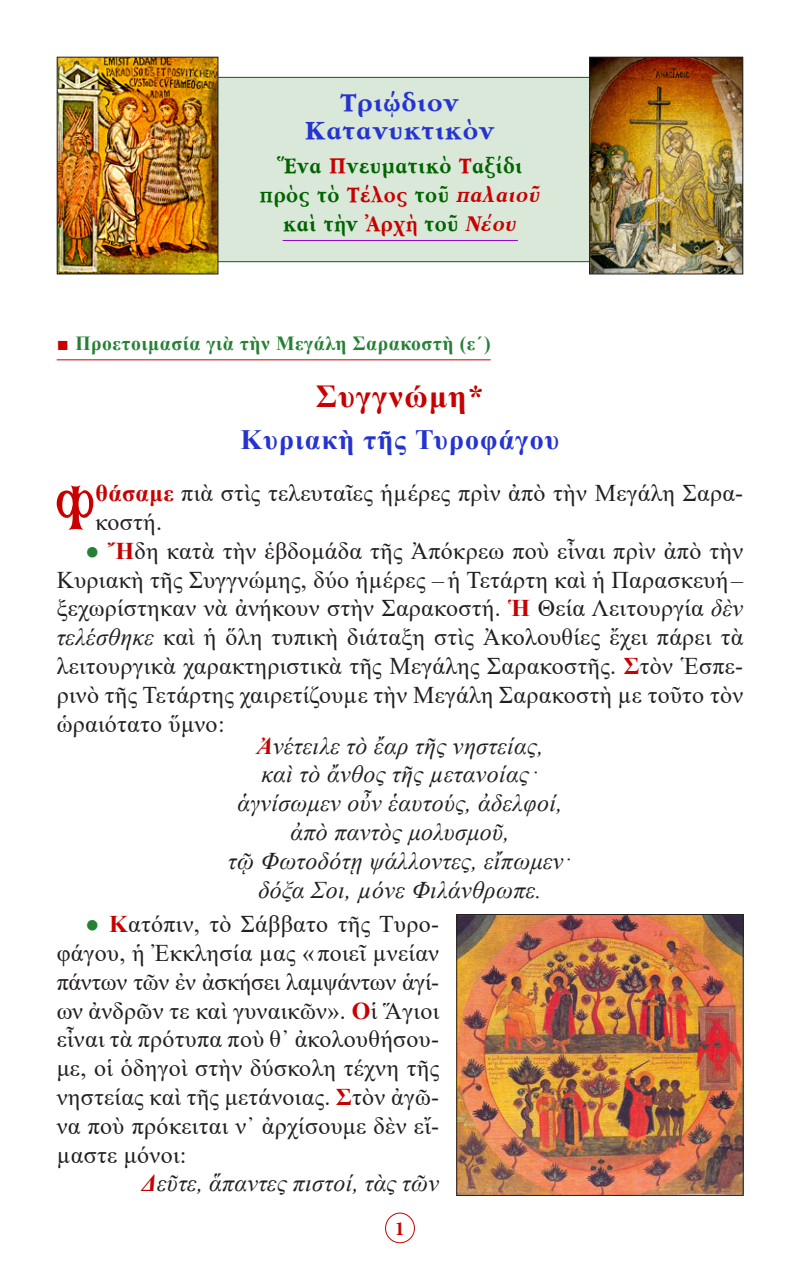
<style>
.page{position:relative;width:800px;height:1270px;background:#fff}
.page>*{position:absolute;margin:0;border:0;box-sizing:border-box;transform-origin:0 0}
.t1{font:65px "BYZIMAK";color:#c80000}
.t2{font:700 32px "Times New Roman";letter-spacing:.04em;color:#c80000}
.t3{font:28px "Sk Garamond Pol Uni W Bold";color:#2534d0}
.t4{font:700 28px "Times New Roman";letter-spacing:.04em;color:#2534d0}
.t5{font:24px/28.8px "Times New Roman";letter-spacing:.015em;color:#231f20;text-align:justify}
.t6{font:italic 24px "Times New Roman";letter-spacing:.015em;color:#231f20}
.t7{font:24px "Sk Garamond Pol Uni W Bold";color:#006400;scale:.9 1}
.t8{font:700 20px "Times New Roman";letter-spacing:.03em;color:#258134}
.t9{font:700 20px "Minion Pro";color:#c80000}
.s1{color:#c80000}
.s2{font-style:italic;color:#c80000}
.s3{font-weight:400;color:#c80000}
.s4{font-family:"CTOS New Times Bold Test 1";font-weight:400}
.s5{font-weight:700;color:#c80000}
.s6{color:#258134}
.s7{font-style:italic}
</style>
<div class="page">
<div style="left:385px;top:1213px;width:30px;height:30px;border:1px solid #c80000;border-radius:50%"></div>
<hr style="left:57px;top:359px;width:434px;height:1px;background:#c80000">
<div style="left:195px;top:77px;width:411px;height:185px;background:#d9e8d9;border:1px solid #006400"></div>
<img style="left:591px;top:59px;width:150px;height:213px">
<div style="left:589px;top:57px;width:154px;height:217px;border:1px solid #231f20"></div>
<img style="left:59px;top:59px;width:157px;height:213px">
<div style="left:57px;top:57px;width:161px;height:217px;border:1px solid #231f20"></div>
<hr style="left:283px;top:240px;width:235px;height:1px;background:#9200d5">
<img style="left:458px;top:916px;width:284px;height:278px">
<div style="left:456px;top:914px;width:288px;height:282px;border:1px solid #231f20"></div>
<p class="t3" style="left:340px;top:84px;width:121px">Τριῴδιον</p>
<p class="t3" style="left:305px;top:112px;width:192px">Κατανυκτικὸν</p>
<p class="t7" style="left:277px;top:151px;width:274px">Ἕνα <span class="s1">Π</span>νευματικὸ <span class="s1">Τ</span>αξίδι</p>
<p class="t7" style="left:260px;top:180px;width:313px">πρὸς τὸ <span class="s1">Τέλος</span> τοῦ <span class="s2">παλαιοῦ</span></p>
<p class="t7" style="left:283px;top:208px;width:261px">καὶ τὴν <span class="s1">Ἀρχὴ</span> τοῦ <span class="s2">Νέου</span></p>
<p class="t8" style="left:57px;top:329px;width:435px"><span class="s3">■</span> Προετοιμασία γιὰ τὴν Μεγάλη Σαρακοστὴ (ε΄)</p>
<p class="t2" style="left:316px;top:373px;width:169px">Συγγνώμη<span class="s4">*</span></p>
<p class="t4" style="left:240px;top:419px;width:321px">Κυριακὴ τῆς Τυροφάγου</p>
<p class="t1" style="left:54px;top:469px;width:43px">Φ</p>
<p class="t5" style="left:96px;top:478px;width:649px"><span class="s5">θάσαμε</span> πιὰ στὶς τελευταῖες ἡµέρες πρὶν ἀπὸ τὴν Μεγάλη Σαρα&shy;κοστή.</p>
<p class="t5" style="left:57px;top:536px;width:688px;text-indent:28px"><span class="s6">●</span> <span class="s5">Ἤ</span>δη κατὰ τὴν ἑβδομάδα τῆς Ἀπόκρεω ποὺ εἶναι πρὶν ἀπὸ τὴν Κυριακὴ τῆς Συγγνώμης, δύο ἡµέρες – ἡ Τετάρτη καὶ ἡ Παρασκευή– ξεχωρίστηκαν νὰ ἀνήκουν στὴν Σαρακοστή. <span class="s5">Ἡ</span> Θεία Λειτουργία <span class="s7">δὲν τελέσθηκε</span> καὶ ἡ ὅλη τυπικὴ διάταξη στὶς Ἀκολουθίες ἔχει πάρει τὰ λειτουργικὰ χαρακτηριστικὰ τῆς Μεγάλης Σαρακοστῆς. <span class="s5">Σ</span>τὸν Ἑσπε&shy;ρινὸ τῆς Τετάρτης χαιρετίζουµε τὴν Μεγάλη Σαρακοστὴ µε τοῦτο τὸν ὡραιότατο ὕμνο:</p>
<p class="t6" style="left:257px;top:729px;width:288px"><span class="s5">Ἀ</span>νέτειλε τὸ ἔαρ τῆς νηστείας,</p>
<p class="t6" style="left:261px;top:758px;width:279px">καὶ τὸ ἄνθος τῆς µετανοίας·</p>
<p class="t6" style="left:238px;top:787px;width:326px">ἁγνίσωμεν οὖν ἑαυτούς, ἀδελφοί,</p>
<p class="t6" style="left:290px;top:815px;width:221px">ἀπὸ παντὸς μολυσμοῦ,</p>
<p class="t6" style="left:228px;top:844px;width:345px">τῷ Φωτοδότῃ ψάλλοντες, εἴπωμεν·</p>
<p class="t6" style="left:258px;top:873px;width:285px">δόξα Σοι, µόνε Φιλάνθρωπε.</p>
<p class="t5" style="left:57px;top:909px;width:384px;text-indent:28px"><span class="s6">●</span> <span class="s5">Κ</span>ατόπιν, τὸ Σάββατο τῆς Τυρο&shy;φάγου, ἡ Ἐκκλησία µας «ποιεῖ µνείαν πάντων τῶν ἐν ἀσκήσει λαμψάντων ἁγί&shy;ων ἀνδρῶν τε καὶ γυναικῶν». <span class="s5">Ο</span>ἱ Ἅγιοι εἶναι τὰ πρότυπα ποὺ θ᾿ ἀκολουθήσου-</p>
<p class="t5" style="left:57px;top:1053px;width:384px">με, οἱ ὁδηγοὶ στὴν δύσκολη τέχνη τῆς</p>
<p class="t5" style="left:57px;top:1082px;width:384px">νηστείας καὶ τῆς μετάνοιας. <span class="s5">Σ</span>τὸν ἀγῶ&shy;να ποὺ πρόκειται ν᾿ ἀρχίσουμε δὲν εἴ&shy;µαστε μόνοι:</p>
<p class="t6" style="left:142px;top:1167px;width:299px"><span class="s5">Δ</span>εῦτε, ἅπαντες πιστοί, τὰς τῶν</p>
<p class="t9" style="left:395px;top:1214px;width:11px">1</p>
</div>
